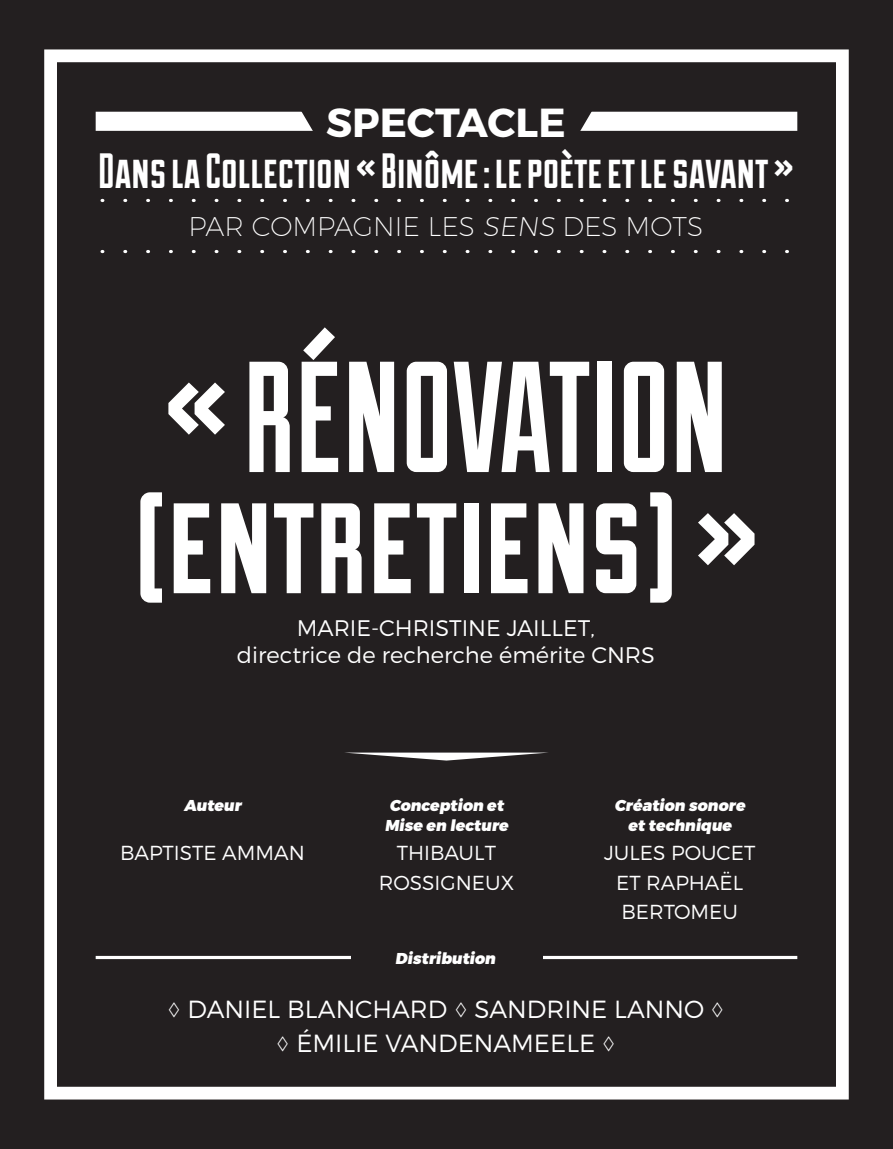
<style>
.page{position:relative;width:893px;height:1149px;background:#fff}
.page>*{position:absolute;margin:0;border:0;box-sizing:border-box;transform-origin:0 0}
.t1{font:157.5px/121px "Duke Fill";color:#fff}
.t2{font:49.5px "Duke Fill";color:#fff}
.t3{font:40.5px "Trueno Bd";color:#fff}
.t4{font:27px "Trueno Ult Lt";color:#fff}
.t5{font:24.75px/33.8px "Trueno Lt";color:#fff;text-align:center}
.t6{font:22.5px/27px "Trueno Lt";color:#fff;text-align:center}
.t7{font:20.25px/29.2px "Trueno Lt";color:#fff;text-align:center}
.t8{font:15.75px/20.2px "Trueno Blk It";color:#fff;text-align:center}
.s1{font-family:"Trueno Ult Lt It"}
.s2{font-family:"Trueno Ult Lt"}
</style>
<div class="page">
<div style="left:0;top:0;width:893px;height:1148px;background:#231f20"></div>
<div style="left:44px;top:49px;width:805px;height:1050px;border:13px solid #fff"></div>
<div style="left:96px;top:112px;width:701px;height:19px;background:#fff"></div>
<svg style="left:292px;top:111px;width:309px;height:20px;background:#373434"></svg>
<svg style="left:102px;top:199px;width:687px;height:3px"></svg>
<svg style="left:102px;top:250px;width:687px;height:3px"></svg>
<svg style="left:345px;top:752px;width:203px;height:8px"></svg>
<hr style="left:96px;top:955px;width:701px;height:3px;background:#fff">
<div style="left:351px;top:943px;width:191px;height:27px;background:#231f20"></div>
<h3 class="t3" style="left:326px;top:96px;width:241px">SPECTACLE</h3>
<h2 class="t2" style="left:98px;top:142px;width:697px">DanslaCollection«Binôme:lepoèteetlesavant»</h2>
<h3 class="t4" style="left:188px;top:209px;width:516px">PAR COMPAGNIE LES <span class="s1">SENS</span> DES MOTS</h3>
<h1 class="t1" style="left:134px;top:353px;width:625px">«RÉNOVATION (entretiens)»</h1>
<h3 class="t6" style="left:237px;top:613px;width:420px">MARIE-CHRISTINE JAILLET,<br>directrice de recherche émérite CNRS</h3>
<p class="t8" style="left:184px;top:794px;width:59px">Auteur</p>
<p class="t7" style="left:120px;top:837px;width:186px">BAPTISTE AMMAN</p>
<p class="t8" style="left:385px;top:794px;width:125px">Conception et<br>Mise en lecture</p>
<p class="t7" style="left:379px;top:837px;width:137px">THIBAULT<br>ROSSIGNEUX</p>
<p class="t8" style="left:614px;top:794px;width:132px">Création sonore et technique</p>
<p class="t7" style="left:604px;top:837px;width:153px">JULES POUCET<br>ET RAPHAËL<br>BERTOMEU</p>
<p class="t8" style="left:395px;top:947px;width:102px">Distribution</p>
<h3 class="t5" style="left:168px;top:990px;width:557px"><span class="s2">◊</span> DANIEL BLANCHARD <span class="s2">◊</span> SANDRINE LANNO <span class="s2">◊ ◊</span> ÉMILIE VANDENAMEELE <span class="s2">◊</span></h3>
</div>
